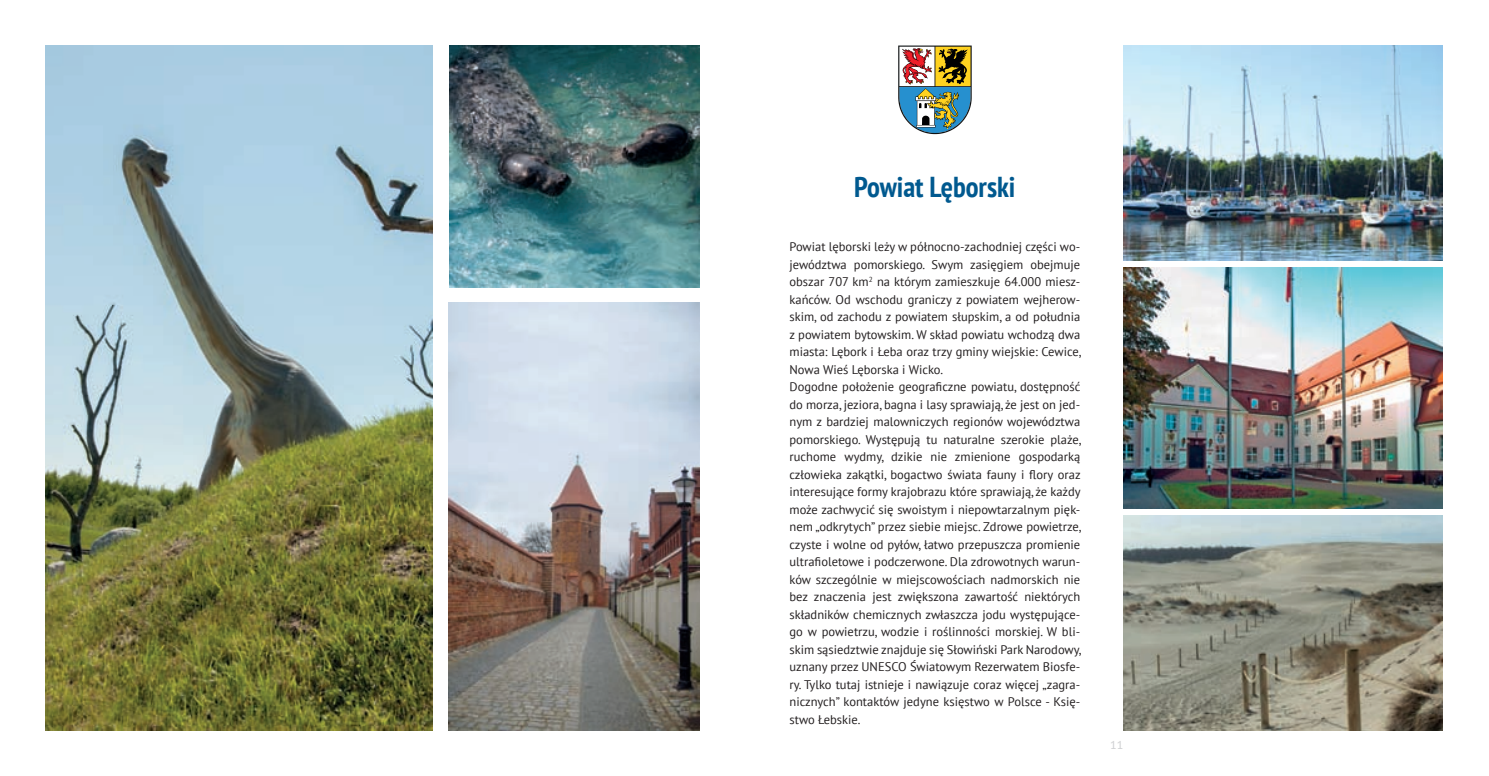
<style>
.page{position:relative;width:1489px;height:776px;background:#fff}
.page>*{position:absolute;margin:0;border:0;box-sizing:border-box;transform-origin:0 0}
.t1{font:700 condensed 28.75px "PT Sans";color:#00598f}
.t2{font:12.5px/17.5px "PT Sans";color:#231f20}
.t3{font:11.25px "PT Sans Caption";color:#d1d2d4}
</style>
<div class="page">
<img style="left:898px;top:46px;width:73px;height:88px">
<img style="left:45px;top:45px;width:387px;height:686px">
<img style="left:1123px;top:45px;width:319px;height:216px">
<img style="left:1123px;top:267px;width:319px;height:242px">
<img style="left:1123px;top:515px;width:319px;height:216px">
<img style="left:449px;top:45px;width:250px;height:243px">
<img style="left:448px;top:302px;width:251px;height:429px">
<h1 class="t1" style="left:854px;top:168px;width:163px">Powiat Lęborski</h1>
<p class="t2" style="left:789px;top:238px;width:293px">Powiat lęborski leży w północno-zachodniej części wo&shy;jewództwa pomorskiego. Swym zasięgiem obejmuje obszar 707 km<sup>2</sup> na którym zamieszkuje 64.000 miesz&shy;kańców. Od wschodu graniczy z powiatem wejherow&shy;skim, od zachodu z powiatem słupskim, a od południa z powiatem bytowskim. W skład powiatu wchodzą dwa miasta: Lębork i Łeba oraz trzy gminy wiejskie: Cewice, Nowa Wieś Lęborska i Wicko.<br>Dogodne położenie geograficzne powiatu, dostępność do morza, jeziora, bagna i lasy sprawiają, że jest on jed&shy;nym z bardziej malowniczych regionów województwa pomorskiego. Występują tu naturalne szerokie plaże, ruchome wydmy, dzikie nie zmienione gospodarką człowieka zakątki, bogactwo świata fauny i flory oraz interesujące formy krajobrazu które sprawiają, że każdy może zachwycić się swoistym i niepowtarzalnym pięk&shy;nem „odkrytych” przez siebie miejsc. Zdrowe powietrze, czyste i wolne od pyłów, łatwo przepuszcza promienie ultrafioletowe i podczerwone. Dla zdrowotnych warun&shy;ków szczególnie w miejscowościach nadmorskich nie bez znaczenia jest zwiększona zawartość niektórych składników chemicznych zwłaszcza jodu występujące&shy;go w powietrzu, wodzie i roślinności morskiej. W bli&shy;skim sąsiedztwie znajduje się Słowiński Park Narodowy, uznany przez UNESCO Światowym Rezerwatem Biosfe&shy;ry. Tylko tutaj istnieje i nawiązuje coraz więcej „zagra&shy;nicznych” kontaktów jedyne księstwo w Polsce - Księ&shy;stwo Łebskie.</p>
<p class="t3" style="left:1110px;top:738px;width:15px">11</p>
</div>
